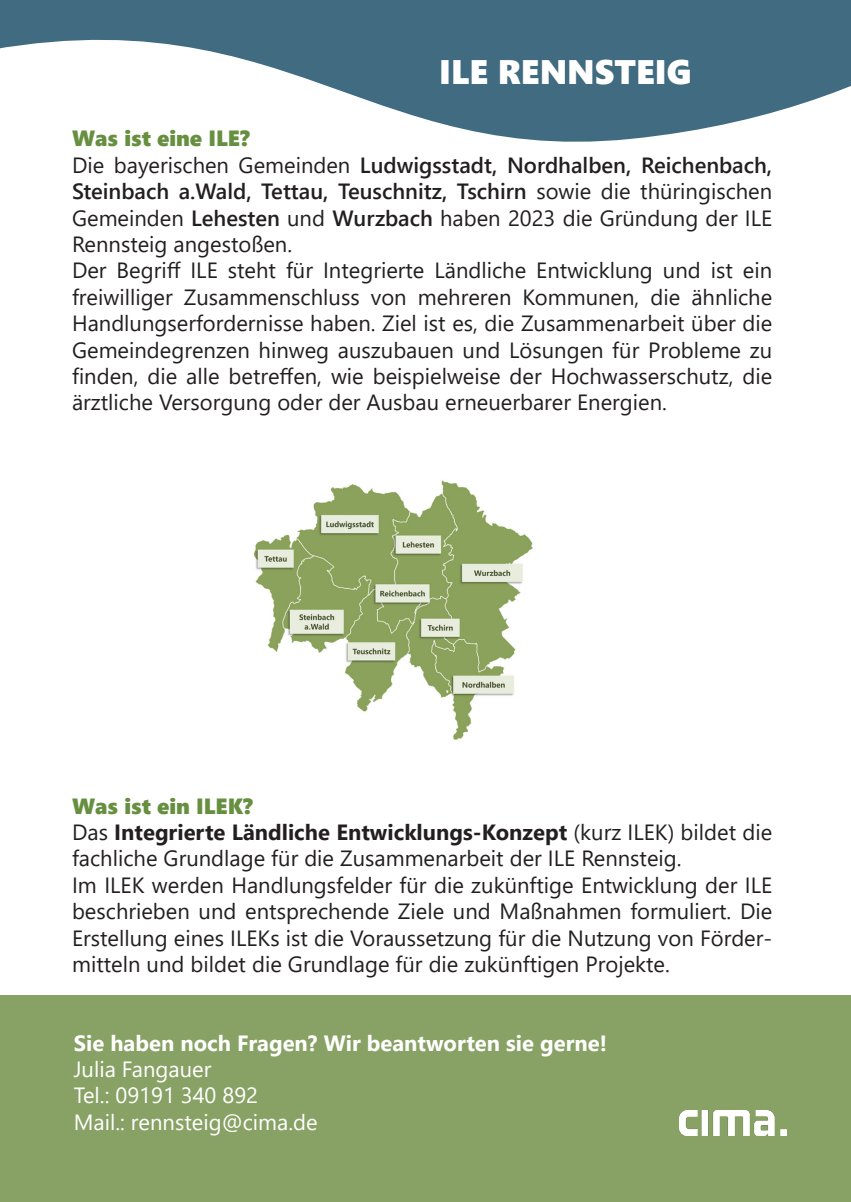
<style>
.page{position:relative;width:851px;height:1202px;background:#fff}
.page>*{position:absolute;margin:0;border:0;box-sizing:border-box;transform-origin:0 0}
.t1{font:34px "Segoe UI Black";color:#fff}
.t2{font:22px/26.4px "Segoe UI";color:#231f20;text-align:justify}
.t3{font:22px "Segoe UI";color:#fff}
.t4{font:700 22px "Segoe UI";color:#fff}
.t5{font:22px "Segoe UI Black";color:#668f40}
.s1{font-weight:600}
.s2{font-weight:700}
</style>
<div class="page">
<svg style="left:0;top:0;width:850px;height:142px;fill:#406b80"></svg>
<img style="left:253px;top:480px;width:280px;height:260px">
<div style="left:0;top:995px;width:850px;height:207px;background:#88a265"></div>
<img style="left:679px;top:1110px;width:107px;height:25px">
<p class="t1" style="left:439px;top:48px;width:254px">ILE RENNSTEIG</p>
<p class="t5" style="left:72px;top:123px;width:179px">Was ist eine ILE?</p>
<p class="t2" style="left:72px;top:150px;width:701px">Die bayerischen Gemeinden <span class="s1">Ludwigsstadt, Nordhalben, Reichenbach, Steinbach a.Wald, Tettau, Teuschnitz, Tschirn</span> sowie die thüringischen Gemeinden <span class="s1">Lehesten</span> und <span class="s1">Wurzbach</span> haben 2023 die Gründung der ILE Rennsteig angestoßen.</p>
<p class="t2" style="left:72px;top:255px;width:701px">Der Begriff ILE steht für Integrierte Ländliche Entwicklung und ist ein freiwilliger Zusammenschluss von mehreren Kommunen, die ähnliche Handlungserfordernisse haben. Ziel ist es, die Zusammenarbeit über die Gemeindegrenzen hinweg auszubauen und Lösungen für Probleme zu finden, die alle betreffen, wie beispielweise der Hochwasserschutz, die ärztliche Versorgung oder der Ausbau erneuerbarer Energien.</p>
<p class="t5" style="left:72px;top:790px;width:182px">Was ist ein ILEK?</p>
<p class="t2" style="left:72px;top:817px;width:701px">Das <span class="s2">Integrierte Ländliche Entwicklungs-Konzept</span> (kurz ILEK) bildet die fachliche Grundlage für die Zusammenarbeit der ILE Rennsteig.</p>
<p class="t2" style="left:72px;top:870px;width:701px">Im ILEK werden Handlungsfelder für die zukünftige Entwicklung der ILE beschrieben und entsprechende Ziele und Maßnahmen formuliert. Die Erstellung eines ILEKs ist die Voraussetzung für die Nutzung von Förder&shy;mitteln und bildet die Grundlage für die zukünftigen Projekte.</p>
<p class="t4" style="left:74px;top:1022px;width:534px">Sie haben noch Fragen? Wir beantworten sie gerne!</p>
<p class="t3" style="left:74px;top:1048px;width:139px">Julia Fangauer</p>
<p class="t3" style="left:74px;top:1075px;width:186px">Tel.: 09191 340 892</p>
<p class="t3" style="left:74px;top:1101px;width:245px">Mail.: rennsteig@cima.de</p>
</div>
